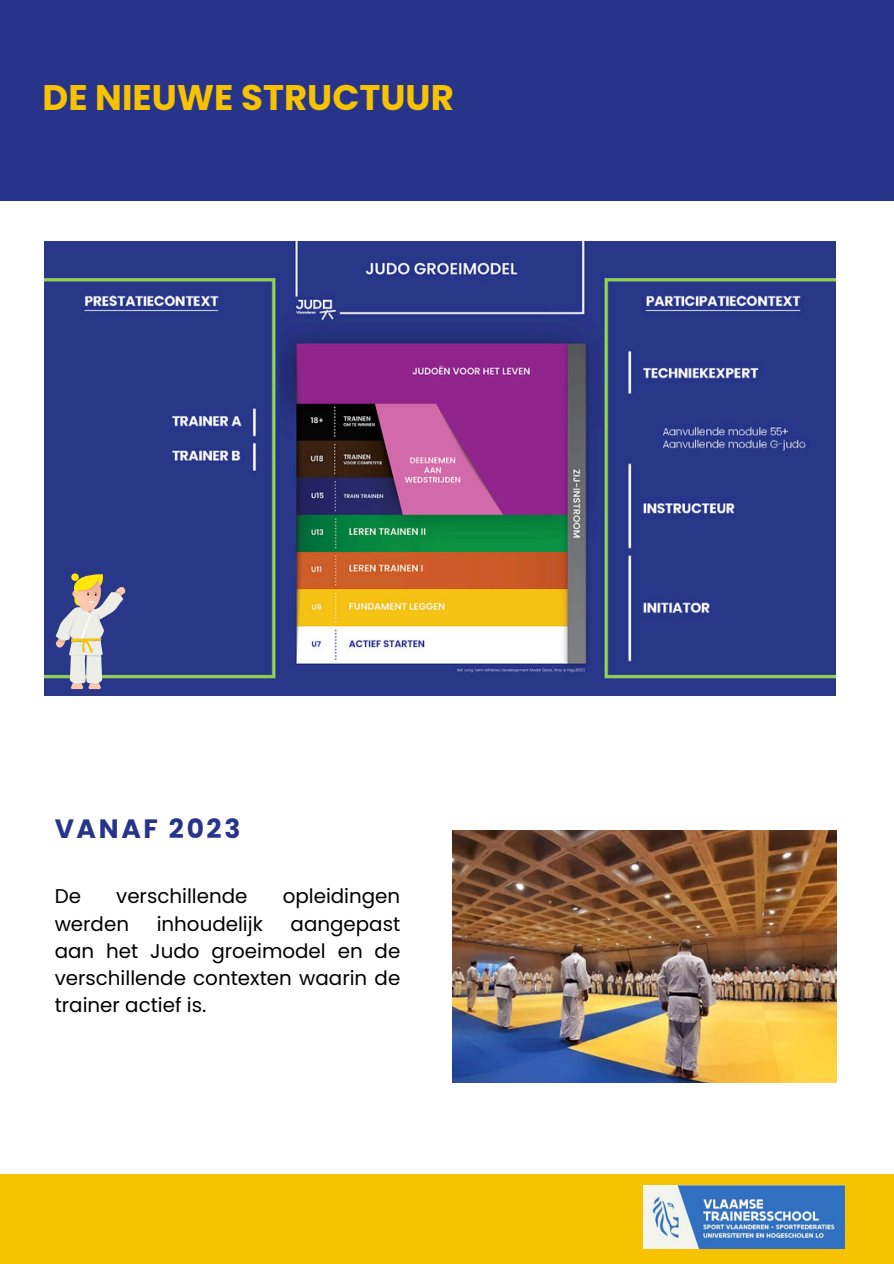
<style>
.page{position:relative;width:894px;height:1264px;background:#fff}
.page>*{position:absolute;margin:0;border:0;box-sizing:border-box;transform-origin:0 0}
.t1{font:700 35.55px "Poppins";color:#f7c200}
.t2{font:700 26.4px "Poppins";letter-spacing:.1em;color:#27348a}
.t3{font:19.8px/27px "Poppins";color:#000;text-align:justify}
</style>
<div class="page">
<img style="left:452px;top:830px;width:383px;height:252px">
<div style="left:0;top:1174px;width:893px;height:89px;background:#f7c200"></div>
<div style="left:0;top:0;width:893px;height:200px;background:#27348a"></div>
<img style="left:44px;top:242px;width:791px;height:453px">
<img style="left:643px;top:1185px;width:201px;height:63px">
<svg style="left:53px;top:573px;width:73px;height:120px;background:#84869f"></svg>
<p class="t1" style="left:43px;top:73px;width:412px">DE NIEUWE STRUCTUUR</p>
<p class="t2" style="left:55px;top:810px;width:187px">VANAF 2023</p>
<h3 class="t3" style="left:55px;top:883px;width:28px">De</h3>
<h3 class="t3" style="left:116px;top:883px;width:133px">verschillende</h3>
<h3 class="t3" style="left:282px;top:883px;width:119px">opleidingen</h3>
<h3 class="t3" style="left:55px;top:910px;width:76px">werden</h3>
<h3 class="t3" style="left:157px;top:910px;width:108px">inhoudelijk</h3>
<h3 class="t3" style="left:55px;top:910px;width:347px;text-indent:236px">aangepast aan het Judo groeimodel en de verschillende contexten waarin de trainer actief is.</h3>
</div>
